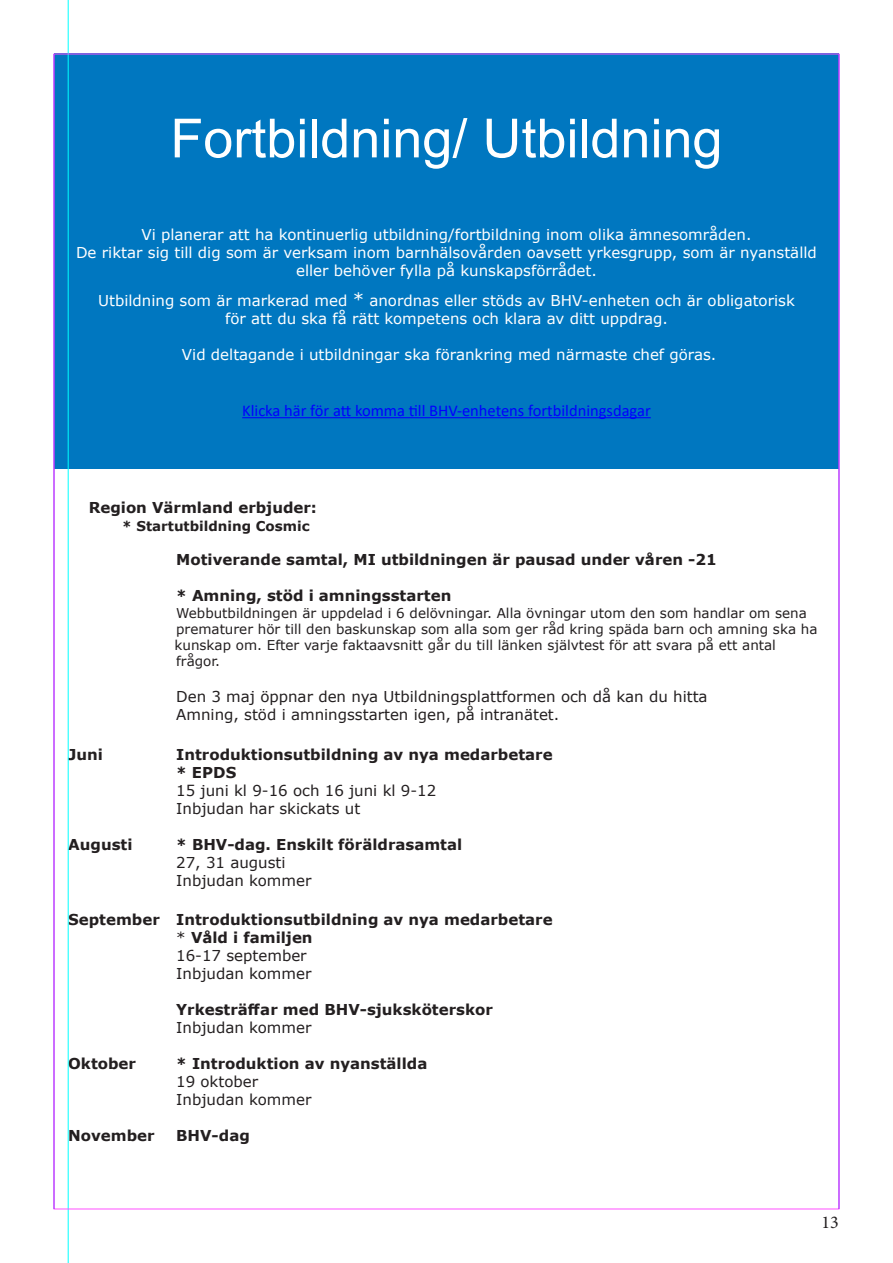
<style>
.page{position:relative;width:893px;height:1263px;background:#fff}
.page>*{position:absolute;margin:0;border:0;box-sizing:border-box;transform-origin:0 0}
.t1{font:54px "Arial";color:#fff}
.t2{font:18px "Minion Pro";color:#231f20}
.t3{font:16.5px "Calibri";color:#00f}
.t4{font:15px/18px "Verdana";color:#fff;text-align:center}
.t5{font:700 15px "Verdana";color:#231f20}
.t6{font:15px "Verdana";color:#231f20}
.t7{font:13.5px/16.2px "Verdana";color:#231f20}
.t8{font:700 13.5px "Verdana";color:#231f20}
.s1{font-size:18px}
.s2{font-weight:400}
</style>
<div class="page">
<div style="left:54px;top:53px;width:785px;height:416px;background:#0077c0"></div>
<hr style="left:242px;top:417px;width:409px;height:1px;background:#00f">
<hr style="left:68px;top:0;width:1px;height:1263px;background:#0ff">
<hr style="left:54px;top:54px;width:1px;height:1155px;background:#93f">
<hr style="left:839px;top:54px;width:1px;height:1155px;background:#93f">
<p class="t1" style="left:170px;top:101px;width:554px">Fortbildning/ Utbildning</p>
<p class="t4" style="left:141px;top:226px;width:611px">Vi planerar att ha kontinuerlig utbildning/fortbildning inom olika ämnesområden.</p>
<p class="t4" style="left:76px;top:244px;width:742px">De riktar sig till dig som är verksam inom barnhälsovården oavsett yrkesgrupp, som är nyanställd</p>
<p class="t4" style="left:296px;top:262px;width:302px">eller behöver fylla på kunskapsförrådet.</p>
<p class="t4" style="left:98px;top:291px;width:698px">Utbildning som är markerad med <span class="s1">*</span> anordnas eller stöds av BHV-enheten och är obligatorisk för att du ska få rätt kompetens och klara av ditt uppdrag.</p>
<p class="t4" style="left:182px;top:345px;width:536px">Vid deltagande i utbildningar ska förankring med närmaste chef göras.</p>
<p class="t3" style="left:242px;top:399px;width:410px">Klicka här för att komma till BHV-enhetens fortbildningsdagar</p>
<p class="t5" style="left:89px;top:497px;width:230px">Region Värmland erbjuder:</p>
<p class="t8" style="left:122px;top:517px;width:189px">* Startutbildning Cosmic</p>
<p class="t5" style="left:176px;top:549px;width:542px">Motiverande samtal, MI utbildningen är pausad under våren -21</p>
<p class="t5" style="left:176px;top:585px;width:277px">* Amning, stöd i amningsstarten</p>
<p class="t7" style="left:174px;top:604px;width:644px">Webbutbildningen är uppdelad i 6 delövningar. Alla övningar utom den som handlar om sena prematurer hör till den baskunskap som alla som ger råd kring späda barn och amning ska ha kunskap om. Efter varje faktaavsnitt går du till länken självtest för att svara på ett antal frågor.</p>
<p class="t6" style="left:176px;top:686px;width:533px">Den 3 maj öppnar den nya Utbildningsplattformen och då kan du hitta</p>
<p class="t6" style="left:176px;top:704px;width:385px">Amning, stöd i amningsstarten igen, på intranätet.</p>
<p class="t5" style="left:68px;top:744px;width:36px">Juni</p>
<p class="t5" style="left:176px;top:744px;width:378px">Introduktionsutbildning av nya medarbetare</p>
<p class="t5" style="left:176px;top:762px;width:62px">* EPDS</p>
<p class="t6" style="left:176px;top:780px;width:262px">15 juni kl 9-16 och 16 juni kl 9-12</p>
<p class="t6" style="left:176px;top:798px;width:186px">Inbjudan har skickats ut</p>
<p class="t5" style="left:68px;top:834px;width:66px">Augusti</p>
<p class="t5" style="left:176px;top:834px;width:288px">* BHV-dag. Enskilt föräldrasamtal</p>
<p class="t6" style="left:176px;top:852px;width:111px">27, 31 augusti</p>
<p class="t6" style="left:176px;top:870px;width:137px">Inbjudan kommer</p>
<p class="t5" style="left:68px;top:909px;width:486px">September Introduktionsutbildning av nya medarbetare</p>
<p class="t5" style="left:176px;top:927px;width:138px"><span class="s2">*</span> Våld i familjen</p>
<p class="t6" style="left:176px;top:946px;width:132px">16-17 september</p>
<p class="t6" style="left:176px;top:964px;width:137px">Inbjudan kommer</p>
<p class="t5" style="left:176px;top:999px;width:318px">Yrkesträffar med BHV-sjuksköterskor</p>
<p class="t6" style="left:176px;top:1018px;width:137px">Inbjudan kommer</p>
<p class="t5" style="left:68px;top:1053px;width:69px">Oktober</p>
<p class="t5" style="left:176px;top:1053px;width:253px">* Introduktion av nyanställda</p>
<p class="t6" style="left:176px;top:1072px;width:84px">19 oktober</p>
<p class="t6" style="left:176px;top:1090px;width:137px">Inbjudan kommer</p>
<p class="t5" style="left:68px;top:1125px;width:88px">November</p>
<p class="t5" style="left:176px;top:1125px;width:75px">BHV-dag</p>
<p class="t2" style="left:821px;top:1210px;width:19px">13</p>
</div>
